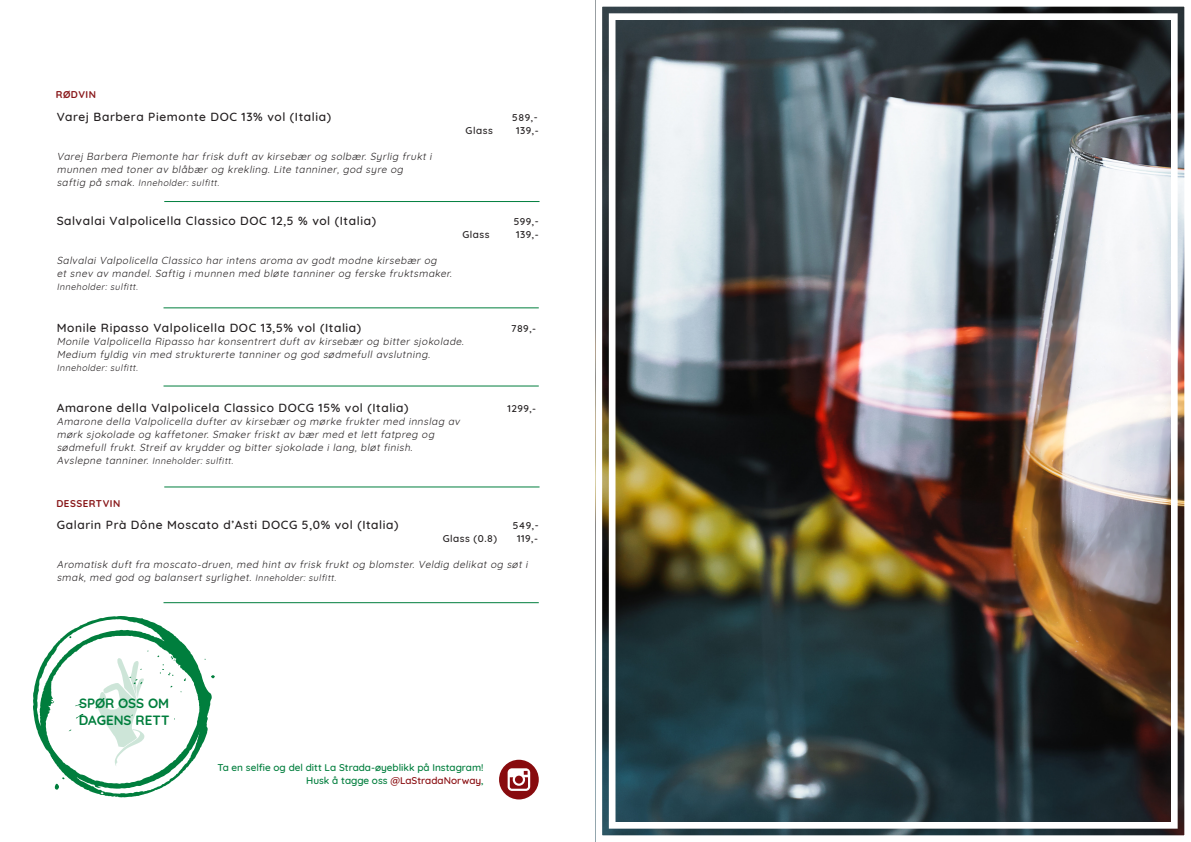
<style>
.page{position:relative;width:1191px;height:842px;background:#fff}
.page>*{position:absolute;margin:0;border:0;box-sizing:border-box;transform-origin:0 0}
.t1{font:700 13.4px "Quicksand";color:#007e3d}
.Matrett{font:500 12px "Quicksand";letter-spacing:.05em;color:#231f20}
.Beskrivelse{font:italic 10px/13px "Quicksand";color:#231f20}
.Matrett-2{font:500 10px "Quicksand";letter-spacing:.05em;color:#231f20}
.t2{font:500 10px "Quicksand";color:#007e3d}
.t3{font:500 10px "Quicksand";color:#880b0e}
.Undertittel{font:700 9.8px "Quicksand";letter-spacing:.05em;color:#881618}
.Beskrivelse-2{font:italic 9px "Quicksand";color:#231f20}
.s1{font-size:10px}
.s2{font-size:9px}
.s3{color:#007e3d}
</style>
<div class="page">
<hr style="left:164px;top:201px;width:375px;height:1px;background:#007e3d">
<hr style="left:163px;top:308px;width:376px;height:1px;background:#007e3d">
<hr style="left:163px;top:386px;width:376px;height:1px;background:#007e3d">
<hr style="left:164px;top:487px;width:375px;height:1px;background:#007e3d">
<hr style="left:163px;top:602px;width:376px;height:1px;background:#007e3d">
<img style="left:595px;top:0;width:590px;height:842px">
<div style="left:609px;top:13px;width:568px;height:816px;border:7px solid #fff"></div>
<svg style="left:499px;top:760px;width:40px;height:39px"></svg>
<svg style="left:33px;top:616px;width:182px;height:181px"></svg>
<p class="Undertittel" style="left:56px;top:87px;width:42px">RØDVIN</p>
<p class="Matrett" style="left:57px;top:107px;width:276px">Varej Barbera Piemonte DOC 13% vol (Italia)</p>
<p class="Matrett-2" style="left:512px;top:109px;width:27px">589,-</p>
<p class="Matrett-2" style="left:465px;top:122px;width:29px">Glass</p>
<p class="Matrett-2" style="left:516px;top:122px;width:24px">139,-</p>
<p class="Beskrivelse" style="left:57px;top:149px;width:379px">Varej Barbera Piemonte har frisk duft av kirsebær og solbær. Syrlig frukt i</p>
<p class="Beskrivelse" style="left:57px;top:162px;width:350px">munnen med toner av blåbær og krekling. Lite tanniner, god syre og</p>
<p class="Beskrivelse-2" style="left:57px;top:175px;width:166px"><span class="s1">saftig på smak.</span> Inneholder: sulfitt.</p>
<p class="Matrett" style="left:57px;top:211px;width:321px">Salvalai Valpolicella Classico DOC 12,5 % vol (Italia)</p>
<p class="Matrett-2" style="left:514px;top:213px;width:27px">599,-</p>
<p class="Matrett-2" style="left:462px;top:226px;width:29px">Glass</p>
<p class="Matrett-2" style="left:516px;top:226px;width:24px">139,-</p>
<p class="Beskrivelse" style="left:57px;top:253px;width:384px">Salvalai Valpolicella Classico har intens aroma av godt modne kirsebær og</p>
<p class="Beskrivelse" style="left:57px;top:266px;width:399px">et snev av mandel. Saftig i munnen med bløte tanniner og ferske fruktsmaker.</p>
<p class="Beskrivelse-2" style="left:57px;top:279px;width:85px">Inneholder: sulfitt.</p>
<p class="Matrett" style="left:57px;top:318px;width:306px">Monile Ripasso Valpolicella DOC 13,5% vol (Italia)</p>
<p class="Matrett-2" style="left:511px;top:320px;width:27px">789,-</p>
<p class="Beskrivelse" style="left:57px;top:333px;width:411px">Monile Valpolicella Ripasso har konsentrert duft av kirsebær og bitter sjokolade.</p>
<p class="Beskrivelse" style="left:57px;top:346px;width:377px">Medium fyldig vin med strukturerte tanniner og god sødmefull avslutning.</p>
<p class="Beskrivelse-2" style="left:57px;top:360px;width:85px">Inneholder: sulfitt.</p>
<p class="Matrett" style="left:57px;top:398px;width:353px">Amarone della Valpolicela Classico DOCG 15% vol (Italia)</p>
<p class="Matrett-2" style="left:507px;top:401px;width:30px">1299,-</p>
<p class="Beskrivelse" style="left:57px;top:414px;width:407px">Amarone della Valpolicella dufter av kirsebær og mørke frukter med innslag av</p>
<p class="Beskrivelse" style="left:57px;top:427px;width:381px">mørk sjokolade og kaffetoner. Smaker friskt av bær med et lett fatpreg og</p>
<p class="Beskrivelse" style="left:57px;top:440px;width:359px">sødmefull frukt. Streif av krydder og bitter sjokolade i lang, bløt finish.</p>
<p class="Beskrivelse-2" style="left:57px;top:454px;width:180px"><span class="s1">Avslepne tanniner.</span> Inneholder: sulfitt.</p>
<p class="Undertittel" style="left:56px;top:495px;width:66px">DESSERTVIN</p>
<p class="Matrett" style="left:57px;top:515px;width:343px">Galarin Prà Dône Moscato d’Asti DOCG 5,0% vol (Italia)</p>
<p class="Matrett-2" style="left:513px;top:518px;width:27px">549,-</p>
<p class="Matrett-2" style="left:443px;top:531px;width:56px">Glass (0.8)</p>
<p class="Matrett-2" style="left:517px;top:531px;width:22px">119,-</p>
<p class="Beskrivelse" style="left:57px;top:557px;width:475px">Aromatisk duft fra moscato-druen, med hint av frisk frukt og blomster. Veldig delikat og søt i smak, med god og balansert syrlighet. <span class="s2">Inneholder: sulfitt.</span></p>
<p class="t1" style="left:79px;top:692px;width:92px">SPØR OSS OM</p>
<p class="t1" style="left:79px;top:709px;width:92px">DAGENS RETT</p>
<p class="t2" style="left:217px;top:760px;width:268px">Ta en selfie og del ditt La Strada-øyeblikk på Instagram!</p>
<p class="t3" style="left:306px;top:773px;width:179px"><span class="s3">Husk å tagge oss</span> @LaStradaNorway<span class="s3">,</span></p>
</div>
